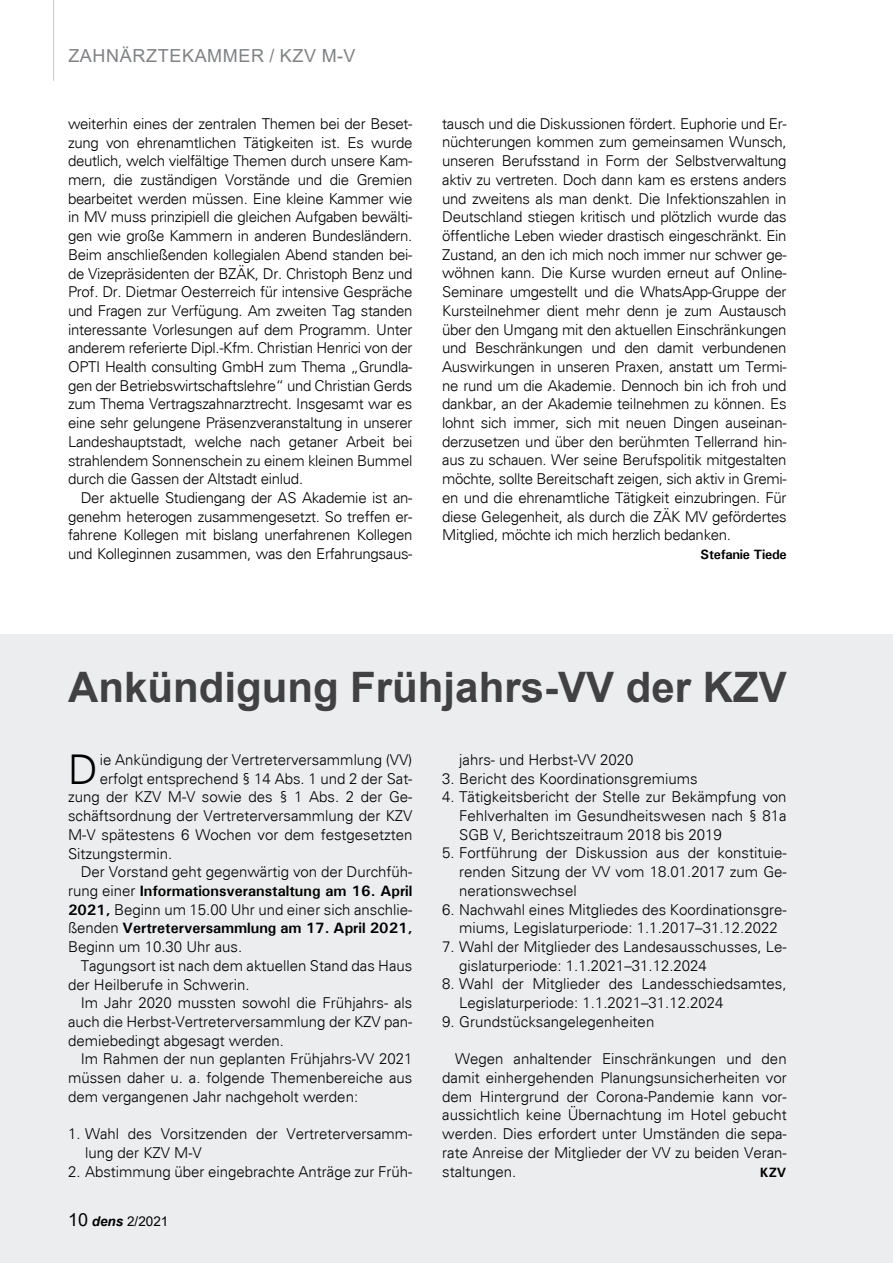
<style>
.page{position:relative;width:893px;height:1263px;background:#fff}
.page>*{position:absolute;margin:0;border:0;box-sizing:border-box;transform-origin:0 0}
.t1{font:700 42px "Arial";color:#414042}
.t2{font:300 41.1px "Univers";color:#000}
.t3{font:18px "Arial";letter-spacing:.035em;color:#808285}
.t4{font:300 15px/18.8px "Univers";color:#000;text-align:justify}
.t5{font:700 15px "Univers";color:#000}
.t6{font:700 13.5px "Univers";letter-spacing:-.02em;color:#000}
.t7{font:13.5px "Arial";color:#000}
.s1{font-weight:300}
.s2{font-weight:700}
.s3{font-size:18px}
.s4{font-weight:700;font-style:italic}
</style>
<div class="page">
<hr style="left:53px;top:0;width:1px;height:81px;background:#c9cacc">
<div style="left:0;top:634px;width:893px;height:629px;background:#ecedee"></div>
<p class="t3" style="left:68px;top:43px;width:225px">ZAHNÄRZTEKAMMER / KZV</p>
<p class="t3" style="left:322px;top:43px;width:35px">M-V</p>
<p class="t4" style="left:68px;top:114px;width:346px">weiterhin eines der zentralen Themen bei der Beset&shy;zung von ehrenamtlichen Tätigkeiten ist. Es wurde deutlich, welch vielfältige Themen durch unsere Kam&shy;mern, die zuständigen Vorstände und die Gremien bearbeitet werden müssen. Eine kleine Kammer wie in MV muss prinzipiell die gleichen Aufgaben bewälti&shy;gen wie große Kammern in anderen Bundesländern.<br>Beim anschließenden kollegialen Abend standen bei&shy;de Vizepräsidenten der BZÄK, Dr. Christoph Benz und Prof. Dr. Dietmar Oesterreich für intensive Gespräche und Fragen zur Verfügung. Am zweiten Tag standen interessante Vorlesungen auf dem Programm. Unter anderem referierte Dipl.-Kfm. Christian Henrici von der OPTI Health consulting GmbH zum Thema „Grundla&shy;gen der Betriebswirtschaftslehre“ und Christian Gerds zum Thema Vertragszahnarztrecht. Insgesamt war es eine sehr gelungene Präsenzveranstaltung in unserer Landeshauptstadt, welche nach getaner Arbeit bei strahlendem Sonnenschein zu einem kleinen Bummel durch die Gassen der Altstadt einlud.</p>
<p class="t4" style="left:68px;top:488px;width:346px;text-indent:13px">Der aktuelle Studiengang der AS Akademie ist an&shy;genehm heterogen zusammengesetzt. So treffen er&shy;fahrene Kollegen mit bislang unerfahrenen Kollegen und Kolleginnen zusammen, was den Erfahrungsaus-</p>
<p class="t4" style="left:442px;top:114px;width:346px">tausch und die Diskussionen fördert. Euphorie und Er&shy;nüchterungen kommen zum gemeinsamen Wunsch, unseren Berufsstand in Form der Selbstverwaltung aktiv zu vertreten. Doch dann kam es erstens anders und zweitens als man denkt. Die Infektionszahlen in Deutschland stiegen kritisch und plötzlich wurde das öffentliche Leben wieder drastisch eingeschränkt. Ein Zustand, an den ich mich noch immer nur schwer ge&shy;wöhnen kann. Die Kurse wurden erneut auf Online-Seminare umgestellt und die WhatsApp-Gruppe der Kursteilnehmer dient mehr denn je zum Austausch über den Umgang mit den aktuellen Einschränkungen und Beschränkungen und den damit verbundenen Auswirkungen in unseren Praxen, anstatt um Termi&shy;ne rund um die Akademie. Dennoch bin ich froh und dankbar, an der Akademie teilnehmen zu können. Es lohnt sich immer, sich mit neuen Dingen auseinan&shy;derzusetzen und über den berühmten Tellerrand hin&shy;aus zu schauen. Wer seine Berufspolitik mitgestalten möchte, sollte Bereitschaft zeigen, sich aktiv in Gremi&shy;en und die ehrenamtliche Tätigkeit einzubringen. Für diese Gelegenheit, als durch die ZÄK MV gefördertes Mitglied, möchte ich mich herzlich bedanken.</p>
<p class="t6" style="left:701px;top:546px;width:88px">Stefanie Tiede</p>
<h1 class="t1" style="left:68px;top:658px;width:720px">Ankündigung Frühjahrs-VV der KZV</h1>
<h2 class="t2" style="left:68px;top:744px;width:31px">D</h2>
<p class="t4" style="left:100px;top:750px;width:314px">ie Ankündigung der Vertreterversammlung (VV)</p>
<p class="t4" style="left:100px;top:769px;width:314px">erfolgt entsprechend § 14 Abs. 1 und 2 der Sat-</p>
<p class="t4" style="left:68px;top:788px;width:346px">zung der KZV M-V sowie des § 1 Abs. 2 der Ge-</p>
<p class="t4" style="left:68px;top:806px;width:346px">schäftsordnung der Vertreterversammlung der KZV</p>
<p class="t4" style="left:68px;top:825px;width:346px">M-V spätestens 6 Wochen vor dem festgesetzten</p>
<p class="t4" style="left:68px;top:844px;width:106px">Sitzungstermin.</p>
<p class="t4" style="left:81px;top:862px;width:333px">Der Vorstand geht gegenwärtig von der Durchfüh-</p>
<p class="t5" style="left:68px;top:881px;width:346px"><span class="s1">rung einer</span> Informationsveranstaltung am 16. April</p>
<p class="t4" style="left:68px;top:900px;width:346px"><span class="s2">2021,</span> Beginn um 15.00 Uhr und einer sich anschlie-</p>
<p class="t5" style="left:68px;top:919px;width:346px"><span class="s1">ßenden</span> Vertreterversammlung am 17. April 2021,</p>
<p class="t4" style="left:68px;top:937px;width:176px">Beginn um 10.30 Uhr aus.</p>
<p class="t4" style="left:81px;top:956px;width:333px">Tagungsort ist nach dem aktuellen Stand das Haus</p>
<p class="t4" style="left:68px;top:975px;width:183px">der Heilberufe in Schwerin.</p>
<p class="t4" style="left:81px;top:993px;width:333px">Im Jahr 2020 mussten sowohl die Frühjahrs- als</p>
<p class="t4" style="left:68px;top:1012px;width:346px">auch die Herbst-Vertreterversammlung der KZV pan-</p>
<p class="t4" style="left:68px;top:1031px;width:217px">demiebedingt abgesagt werden.</p>
<p class="t4" style="left:81px;top:1050px;width:333px">Im Rahmen der nun geplanten Frühjahrs-VV 2021</p>
<p class="t4" style="left:68px;top:1068px;width:346px">müssen daher u. a. folgende Themenbereiche aus</p>
<p class="t4" style="left:68px;top:1087px;width:292px">dem vergangenen Jahr nachgeholt werden:</p>
<p class="t4" style="left:85px;top:1124px;width:329px;text-indent:-17px">1. Wahl des Vorsitzenden der Vertreterversamm&shy;lung der KZV M-V</p>
<p class="t4" style="left:68px;top:1162px;width:346px">2. Abstimmung über eingebrachte Anträge zur Früh-</p>
<p class="t7" style="left:68px;top:1211px;width:102px"><span class="s3">10</span> <span class="s4">dens</span> 2/2021</p>
<p class="t4" style="left:459px;top:750px;width:176px">jahrs- und Herbst-VV 2020</p>
<p class="t4" style="left:442px;top:769px;width:257px">3. Bericht des Koordinationsgremiums</p>
<p class="t4" style="left:459px;top:788px;width:329px;text-indent:-17px">4. Tätigkeitsbericht der Stelle zur Bekämpfung von Fehlverhalten im Gesundheitswesen nach § 81a SGB V, Berichtszeitraum 2018 bis 2019</p>
<p class="t4" style="left:459px;top:844px;width:329px;text-indent:-17px">5. Fortführung der Diskussion aus der konstituie&shy;renden Sitzung der VV vom 18.01.2017 zum Ge&shy;nerationswechsel</p>
<p class="t4" style="left:442px;top:900px;width:346px;text-align:center">6. Nachwahl eines Mitgliedes des Koordinationsgre&shy;miums, Legislaturperiode: 1.1.2017–31.12.2022</p>
<p class="t4" style="left:459px;top:937px;width:329px;text-indent:-17px">7. Wahl der Mitglieder des Landesausschusses, Le&shy;gislaturperiode: 1.1.2021–31.12.2024</p>
<p class="t4" style="left:459px;top:975px;width:329px;text-indent:-17px">8. Wahl der Mitglieder des Landesschiedsamtes,<br>Legislaturperiode: 1.1.2021–31.12.2024</p>
<p class="t4" style="left:442px;top:1012px;width:214px">9. Grundstücksangelegenheiten</p>
<p class="t4" style="left:442px;top:1049px;width:346px;text-indent:13px">Wegen anhaltender Einschränkungen und den damit einhergehenden Planungsunsicherheiten vor dem Hintergrund der Corona-Pandemie kann vor&shy;aussichtlich keine Übernachtung im Hotel gebucht werden. Dies erfordert unter Umständen die sepa&shy;rate Anreise der Mitglieder der VV zu beiden Veran&shy;staltungen.</p>
<p class="t6" style="left:760px;top:1164px;width:28px">KZV</p>
</div>
